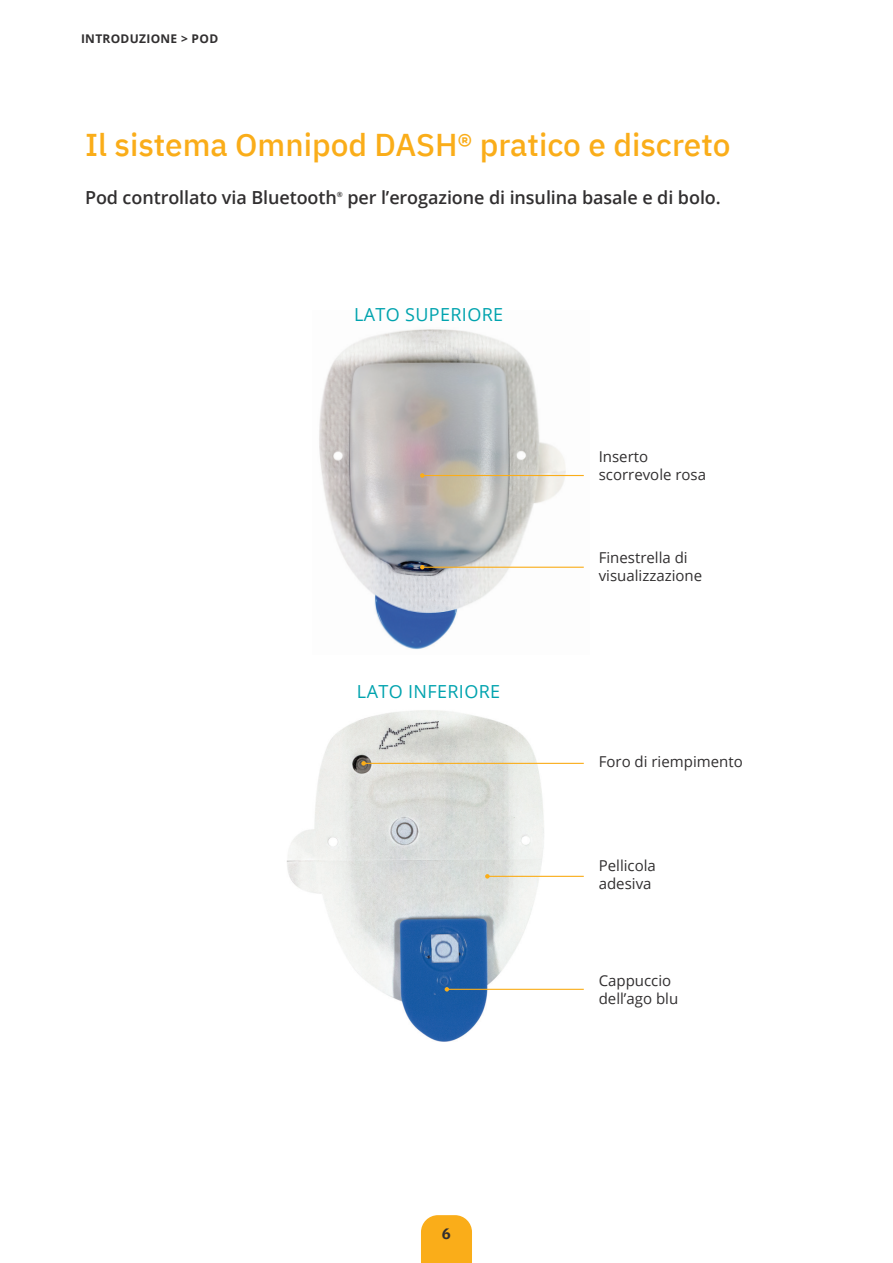
<style>
.page{position:relative;width:893px;height:1263px;background:#fff}
.page>*{position:absolute;margin:0;border:0;box-sizing:border-box;transform-origin:0 0}
.t1{font:500 31.5px "IBM Plex Sans";color:#faad19}
.t2{font:600 18px "Open Sans";letter-spacing:-.005em;color:#312f30}
.t3{font:18px "Open Sans";letter-spacing:.02em;color:#00a3ae}
.t4{font:15px/18px "Open Sans";color:#312f30}
.t5{font:700 15px "IBM Plex Sans";color:#312f30}
.t6{font:700 12px "Open Sans";letter-spacing:.025em;color:#312f30}
.t7{font:600 7.2px "Open Sans";color:#312f30}
</style>
<div class="page">
<svg style="left:421px;top:1215px;width:51px;height:48px;background:#fab125"></svg>
<img style="left:287px;top:710px;width:273px;height:332px">
<img style="left:319px;top:329px;width:265px;height:321px">
<hr style="left:422px;top:475px;width:162px;height:1px;background:#faad19">
<svg style="left:420px;top:473px;width:5px;height:5px"></svg>
<hr style="left:422px;top:567px;width:162px;height:1px;background:#faad19">
<svg style="left:420px;top:565px;width:5px;height:4px"></svg>
<hr style="left:364px;top:763px;width:220px;height:1px;background:#faad19">
<svg style="left:361px;top:761px;width:5px;height:5px"></svg>
<hr style="left:487px;top:876px;width:97px;height:1px;background:#faad19">
<svg style="left:485px;top:874px;width:5px;height:4px"></svg>
<hr style="left:447px;top:989px;width:137px;height:1px;background:#faad19">
<svg style="left:445px;top:987px;width:4px;height:4px"></svg>
<p class="t6" style="left:81px;top:30px;width:139px">INTRODUZIONE &gt; POD</p>
<p class="t1" style="left:85px;top:120px;width:647px">Il sistema Omnipod DASH® pratico e discreto</p>
<p class="t2" style="left:85px;top:185px;width:253px">Pod controllato via Bluetooth</p>
<p class="t7" style="left:337px;top:189px;width:7px">®</p>
<p class="t2" style="left:347px;top:185px;width:375px">per l’erogazione di insulina basale e di bolo.</p>
<p class="t3" style="left:354px;top:302px;width:151px">LATO SUPERIORE</p>
<p class="t3" style="left:357px;top:679px;width:145px">LATO INFERIORE</p>
<p class="t5" style="left:442px;top:1222px;width:10px">6</p>
<p class="t4" style="left:599px;top:447px;width:109px">Inserto scorrevole rosa</p>
<p class="t4" style="left:599px;top:548px;width:105px">Finestrella di visualizzazione</p>
<p class="t4" style="left:599px;top:752px;width:145px">Foro di riempimento</p>
<p class="t4" style="left:599px;top:856px;width:59px">Pellicola adesiva</p>
<p class="t4" style="left:599px;top:971px;width:81px">Cappuccio dell’ago blu</p>
</div>
